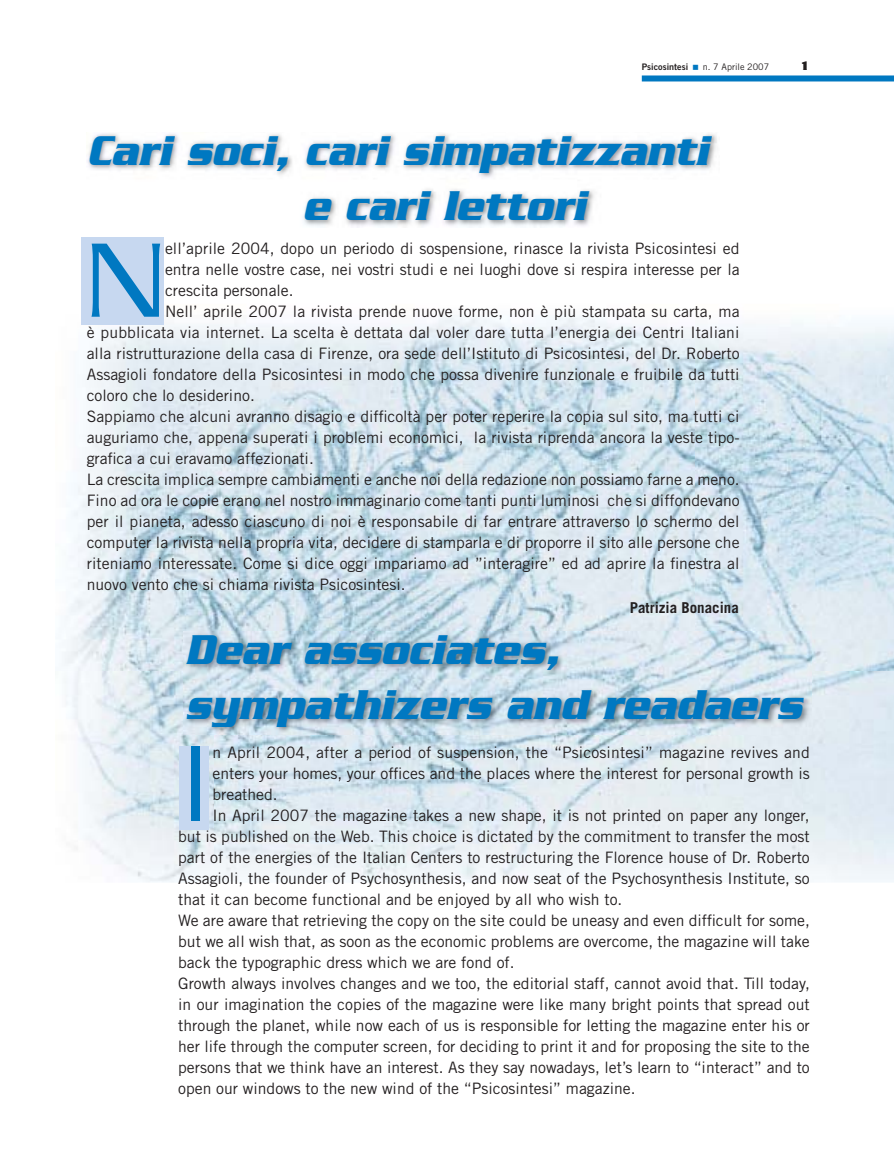
<style>
.page{position:relative;width:894px;height:1169px;background:#fff}
.page>*{position:absolute;margin:0;border:0;box-sizing:border-box;transform-origin:0 0}
.t1{font:300 114.15px "Serpentine";color:#0078c1}
.t2{font:103.05px "Trade Gothic";color:#0078c1}
.t3{font:italic 700 45px/55.5px "Serpentine";color:#0078c1;scale:.85 1}
.t4{font:15.75px "Trade Gothic";color:#231f20}
.t5{font:700 15px "Trade Gothic";color:#231f20}
.t6{font:700 13.5px "Serpentine";color:#231f20}
.t7{font:9px "Trade Gothic";color:#231f20}
.t8{font:9px "Trade Gothic Bold Two";color:#231f20}
</style>
<div class="page">
<div style="left:642px;top:75px;width:252px;height:6px;background:#0078c1"></div>
<img style="left:62px;top:315px;width:832px;height:357px">
<img style="left:64px;top:672px;width:151px;height:210px">
<img style="left:215px;top:735px;width:588px;height:147px">
<div style="left:81px;top:237px;width:83px;height:88px;background:#c7d8f0"></div>
<div style="left:179px;top:746px;width:30px;height:84px;background:#c7d8f0"></div>
<img style="left:87px;top:133px;width:630px;height:94px">
<img style="left:184px;top:632px;width:627px;height:103px">
<p class="t8" style="left:642px;top:64px;width:48px">Psicosintesi</p>
<p class="t7" style="left:703px;top:64px;width:68px">n. 7 Aprile 2007</p>
<p class="t6" style="left:802px;top:62px;width:8px">1</p>
<h3 class="t3" style="left:303px;top:126px;width:479px;text-indent:-216px">Cari soci, cari simpatizzanti e cari lettori</h3>
<h1 class="t1" style="left:87px;top:244px;width:80px">N</h1>
<p class="t4" style="left:165px;top:242px;width:576px">ell’aprile 2004, dopo un periodo di sospensione, rinasce la rivista Psicosintesi ed</p>
<p class="t4" style="left:165px;top:263px;width:576px">entra nelle vostre case, nei vostri studi e nei luoghi dove si respira interesse per la</p>
<p class="t4" style="left:165px;top:284px;width:130px">crescita personale.</p>
<p class="t4" style="left:165px;top:305px;width:576px">Nell’ aprile 2007 la rivista prende nuove forme, non è più stampata su carta, ma</p>
<p class="t4" style="left:87px;top:326px;width:654px">è pubblicata via internet. La scelta è dettata dal voler dare tutta l’energia dei Centri Italiani</p>
<p class="t4" style="left:87px;top:347px;width:654px">alla ristrutturazione della casa di Firenze, ora sede dell’Istituto di Psicosintesi, del Dr. Roberto</p>
<p class="t4" style="left:87px;top:368px;width:654px">Assagioli fondatore della Psicosintesi in modo che possa divenire funzionale e fruibile da tutti</p>
<p class="t4" style="left:87px;top:389px;width:169px">coloro che lo desiderino.</p>
<p class="t4" style="left:87px;top:410px;width:654px">Sappiamo che alcuni avranno disagio e difficoltà per poter reperire la copia sul sito, ma tutti ci</p>
<p class="t4" style="left:87px;top:431px;width:654px">auguriamo che, appena superati i problemi economici, la rivista riprenda ancora la veste tipo-</p>
<p class="t4" style="left:87px;top:452px;width:229px">grafica a cui eravamo affezionati.</p>
<p class="t4" style="left:87px;top:473px;width:654px">La crescita implica sempre cambiamenti e anche noi della redazione non possiamo farne a meno.</p>
<p class="t4" style="left:87px;top:494px;width:654px">Fino ad ora le copie erano nel nostro immaginario come tanti punti luminosi che si diffondevano</p>
<p class="t4" style="left:87px;top:515px;width:654px">per il pianeta, adesso ciascuno di noi è responsabile di far entrare attraverso lo schermo del</p>
<p class="t4" style="left:87px;top:536px;width:654px">computer la rivista nella propria vita, decidere di stamparla e di proporre il sito alle persone che</p>
<p class="t4" style="left:87px;top:557px;width:654px">riteniamo interessate. Come si dice oggi impariamo ad ”interagire” ed ad aprire la finestra al</p>
<p class="t4" style="left:87px;top:578px;width:320px">nuovo vento che si chiama rivista Psicosintesi.</p>
<p class="t5" style="left:630px;top:602px;width:111px">Patrizia Bonacina</p>
<h3 class="t3" style="left:185px;top:626px;width:727px">Dear associates, sympathizers and readaers</h3>
<h2 class="t2" style="left:178px;top:746px;width:36px">I</h2>
<p class="t4" style="left:212px;top:746px;width:599px">n April 2004, after a period of suspension, the “Psicosintesi” magazine revives and</p>
<p class="t4" style="left:212px;top:767px;width:599px">enters your homes, your offices and the places where the interest for personal growth is</p>
<p class="t4" style="left:212px;top:788px;width:67px">breathed.</p>
<p class="t4" style="left:212px;top:809px;width:599px">In April 2007 the magazine takes a new shape, it is not printed on paper any longer,</p>
<p class="t4" style="left:178px;top:830px;width:633px">but is published on the Web. This choice is dictated by the commitment to transfer the most</p>
<p class="t4" style="left:178px;top:851px;width:633px">part of the energies of the Italian Centers to restructuring the Florence house of Dr. Roberto</p>
<p class="t4" style="left:178px;top:872px;width:633px">Assagioli, the founder of Psychosynthesis, and now seat of the Psychosynthesis Institute, so</p>
<p class="t4" style="left:178px;top:893px;width:446px">that it can become functional and be enjoyed by all who wish to.</p>
<p class="t4" style="left:178px;top:914px;width:633px">We are aware that retrieving the copy on the site could be uneasy and even difficult for some,</p>
<p class="t4" style="left:178px;top:935px;width:633px">but we all wish that, as soon as the economic problems are overcome, the magazine will take</p>
<p class="t4" style="left:178px;top:956px;width:338px">back the typographic dress which we are fond of.</p>
<p class="t4" style="left:178px;top:977px;width:633px">Growth always involves changes and we too, the editorial staff, cannot avoid that. Till today,</p>
<p class="t4" style="left:178px;top:998px;width:633px">in our imagination the copies of the magazine were like many bright points that spread out</p>
<p class="t4" style="left:178px;top:1019px;width:633px">through the planet, while now each of us is responsible for letting the magazine enter his or</p>
<p class="t4" style="left:178px;top:1040px;width:633px">her life through the computer screen, for deciding to print it and for proposing the site to the</p>
<p class="t4" style="left:178px;top:1061px;width:633px">persons that we think have an interest. As they say nowadays, let’s learn to “interact” and to</p>
<p class="t4" style="left:178px;top:1082px;width:459px">open our windows to the new wind of the “Psicosintesi” magazine.</p>
</div>
